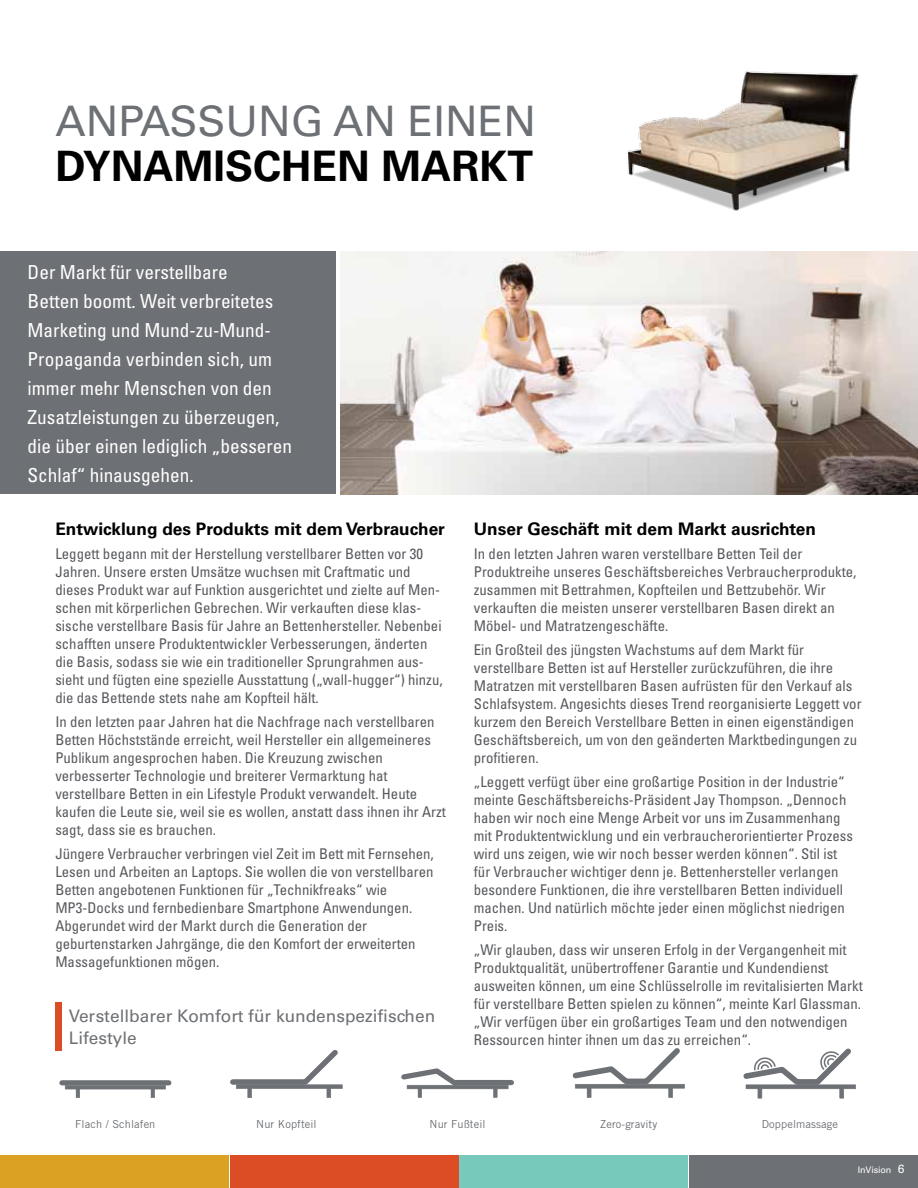
<style>
.page{position:relative;width:918px;height:1188px;background:#fff}
.page>*{position:absolute;margin:0;border:0;box-sizing:border-box;transform-origin:0 0}
.t1{font:42px "Univers";color:#6d7074}
.t2{font:700 42px "Univers";color:#000}
.t3{font:condensed 19.35px/29px "Univers";color:#fff}
.t4{font:700 17.25px "Univers";color:#000}
.t5{font:17.25px/22.5px "Univers";color:#6d7074}
.t6{font:condensed 14.85px/18px "Univers";color:#57595d}
.t7{font:11.1px "Trade Gothic";letter-spacing:.01em;color:#6d7074}
.t8{font:9px "Univers";letter-spacing:-.01em;color:#fff}
.s1{font-size:12px}
</style>
<div class="page">
<div style="left:0;top:251px;width:336px;height:243px;background:#6d7074"></div>
<img style="left:340px;top:252px;width:578px;height:242px">
<img style="left:627px;top:71px;width:232px;height:140px">
<div style="left:62px;top:1080px;width:107px;height:5px;background:#6d7074"></div>
<svg style="left:65px;top:1085px;width:101px;height:13px"></svg>
<svg style="left:230px;top:1050px;width:113px;height:48px"></svg>
<svg style="left:402px;top:1069px;width:112px;height:29px"></svg>
<svg style="left:573px;top:1048px;width:112px;height:50px"></svg>
<svg style="left:744px;top:1049px;width:112px;height:49px"></svg>
<div style="left:0;top:1156px;width:228px;height:32px;background:#dba122"></div>
<div style="left:230px;top:1156px;width:228px;height:32px;background:#dc4c25"></div>
<div style="left:460px;top:1156px;width:228px;height:32px;background:#77c9bb"></div>
<div style="left:690px;top:1156px;width:228px;height:32px;background:#6d7074"></div>
<div style="left:55px;top:1002px;width:7px;height:48px;background:#dc4c25"></div>
<h1 class="t1" style="left:55px;top:96px;width:61px">Anpassung</h1>
<h1 class="t1" style="left:333px;top:96px;width:100px">an einen</h1>
<h1 class="t2" style="left:55px;top:142px;width:84px">dynami</h1>
<h1 class="t2" style="left:225px;top:142px;width:225px">schen Markt</h1>
<p class="t3" style="left:28px;top:258px;width:266px">Der Markt für verstellbare<br>Betten boomt. Weit verbreitetes<br>Marketing und Mund-zu-Mund-<br>Propaganda verbinden sich, um immer mehr Menschen von den<br>Zusatzleistungen zu überzeugen, die über einen lediglich „besseren<br>Schlaf“ hinausgehen.</p>
<p class="t4" style="left:55px;top:519px;width:391px">Entwicklung des Produkts mit dem Verbraucher</p>
<p class="t6" style="left:55px;top:544px;width:389px">Leggett begann mit der Herstellung verstellbarer Betten vor 30<br>Jahren. Unsere ersten Umsätze wuchsen mit Craftmatic und dieses Produkt war auf Funktion ausgerichtet und zielte auf Men&shy;schen mit körperlichen Gebrechen. Wir verkauften diese klas&shy;sische verstellbare Basis für Jahre an Bettenhersteller. Nebenbei schafften unsere Produktentwickler Verbesserungen, änderten die Basis, sodass sie wie ein traditioneller Sprungrahmen aus&shy;sieht und fügten eine spezielle Ausstattung („wall-hugger“) hinzu, die das Bettende stets nahe am Kopfteil hält.</p>
<p class="t6" style="left:55px;top:712px;width:392px">In den letzten paar Jahren hat die Nachfrage nach verstellbaren Betten Höchststände erreicht, weil Hersteller ein allgemeineres Publikum angesprochen haben. Die Kreuzung zwischen verbesserter Technologie und breiterer Vermarktung hat verstellbare Betten in ein Lifestyle Produkt verwandelt. Heute kaufen die Leute sie, weil sie es wollen, anstatt dass ihnen ihr Arzt sagt, dass sie es brauchen.</p>
<p class="t6" style="left:55px;top:844px;width:380px">Jüngere Verbraucher verbringen viel Zeit im Bett mit Fernsehen, Lesen und Arbeiten an Laptops. Sie wollen die von verstellbaren Betten angebotenen Funktionen für „Technikfreaks“ wie MP3-Docks und fernbedienbare Smartphone Anwendungen.<br>Abgerundet wird der Markt durch die Generation der geburtenstarken Jahrgänge, die den Komfort der erweiterten Massagefunktionen mögen.</p>
<p class="t5" style="left:69px;top:1005px;width:368px">Verstellbarer Komfort für kundenspezifischen<br>Lifestyle</p>
<p class="t4" style="left:474px;top:519px;width:344px">Unser Geschäft mit dem Markt ausrichten</p>
<p class="t6" style="left:474px;top:544px;width:384px">In den letzten Jahren waren verstellbare Betten Teil der Produktreihe unseres Geschäftsbereiches Verbraucherprodukte, zusammen mit Bettrahmen, Kopfteilen und Bettzubehör. Wir verkauften die meisten unserer verstellbaren Basen direkt an Möbel- und Matratzengeschäfte.</p>
<p class="t6" style="left:474px;top:640px;width:389px">Ein Großteil des jüngsten Wachstums auf dem Markt für verstellbare Betten ist auf Hersteller zurückzuführen, die ihre Matratzen mit verstellbaren Basen aufrüsten für den Verkauf als Schlafsystem. Angesichts dieses Trend reorganisierte Leggett vor kurzem den Bereich Verstellbare Betten in einen eigenständigen Geschäftsbereich, um von den geänderten Marktbedingungen zu profitieren.</p>
<p class="t6" style="left:474px;top:772px;width:381px">„Leggett verfügt über eine großartige Position in der Industrie“ meinte Geschäftsbereichs-Präsident Jay Thompson. „Dennoch haben wir noch eine Menge Arbeit vor uns im Zusammenhang mit Produktentwicklung und ein verbraucherorientierter Prozess wird uns zeigen, wie wir noch besser werden können“. Stil ist für Verbraucher wichtiger denn je. Bettenhersteller verlangen besondere Funktionen, die ihre verstellbaren Betten individuell machen. Und natürlich möchte jeder einen möglichst niedrigen Preis.</p>
<p class="t6" style="left:474px;top:940px;width:390px">„Wir glauben, dass wir unseren Erfolg in der Vergangenheit mit Produktqualität, unübertroffener Garantie und Kundendienst ausweiten können, um eine Schlüsselrolle im revitalisierten Markt für verstellbare Betten spielen zu können“, meinte Karl Glassman. „Wir verfügen über ein großartiges Team und den notwendigen Ressourcen hinter ihnen um das zu erreichen“.</p>
<p class="t7" style="left:75px;top:1117px;width:82px">Flach / Schlafen</p>
<p class="t7" style="left:256px;top:1117px;width:62px">Nur Kopfteil</p>
<p class="t7" style="left:430px;top:1117px;width:57px">Nur Fußteil</p>
<p class="t7" style="left:600px;top:1117px;width:58px">Zero-gravity</p>
<p class="t7" style="left:762px;top:1117px;width:78px">Doppelmassage</p>
<p class="t8" style="left:858px;top:1165px;width:48px">InVision <span class="s1">6</span></p>
</div>
